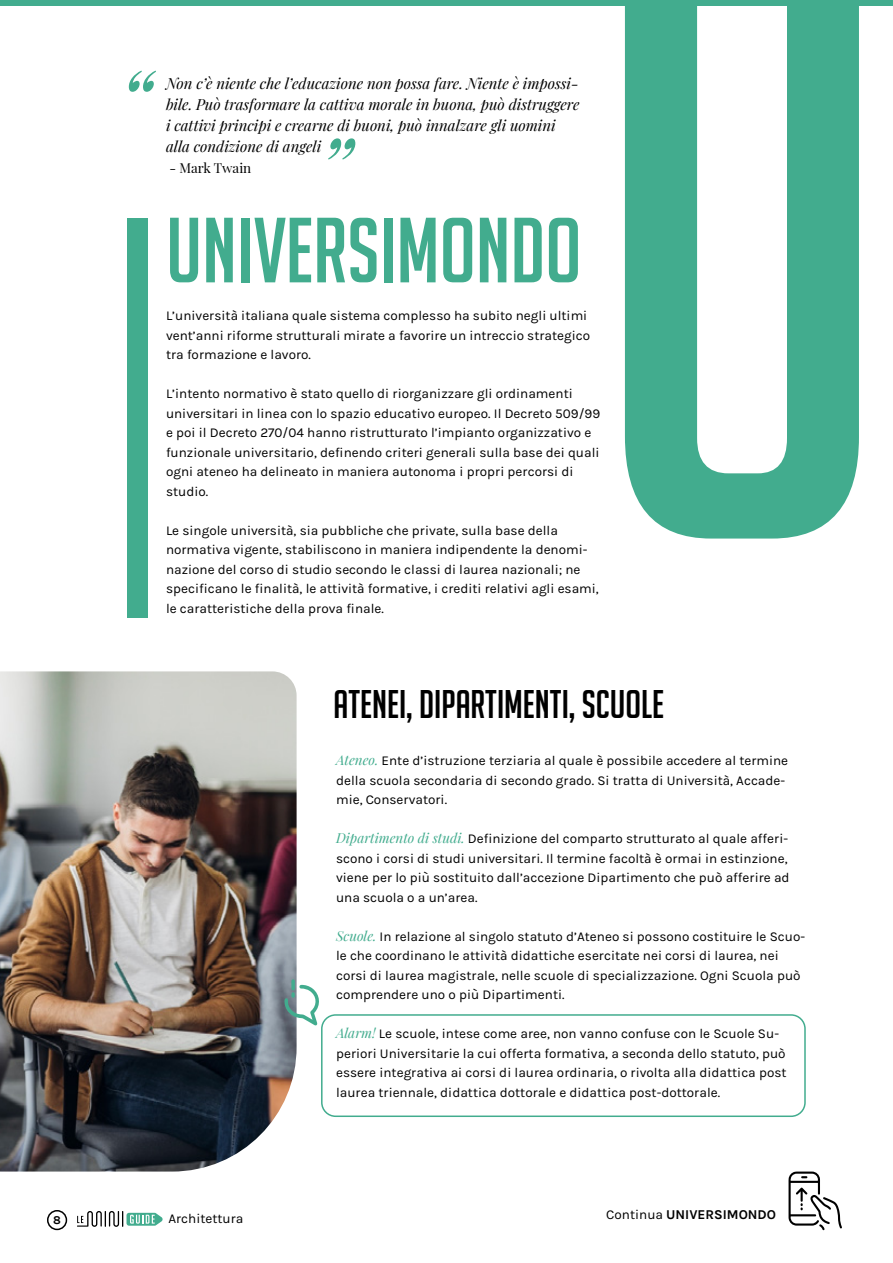
<style>
.page{position:relative;width:893px;height:1263px;background:#fff}
.page>*{position:absolute;margin:0;border:0;box-sizing:border-box;transform-origin:0 0}
.t1{font:750px "Big Noodle Titling";color:#42ac8e}
.t2{font:90px "Big Noodle Titling";color:#42ac8e}
.t3{font:italic 85.5px "Playfair Display";color:#42ac8e}
.t4{font:39px "Big Noodle Titling";color:#000}
.t5{font:italic 15px/21px "Playfair Display";color:#000}
.t6{font:13.5px/19.5px "Karla";color:#000}
.t7{font:700 13.5px "Karla";color:#000}
.t8{font:13.5px "Playfair Display";color:#000}
.t9{font:700 12px "Karla";color:#000}
.s1{font-family:"Playfair Display";font-style:italic;color:#42ac8e}
.s2{font-weight:400}
</style>
<div class="page">
<svg style="left:77px;top:1211px;width:86px;height:16px"></svg>
<div style="left:47px;top:1210px;width:20px;height:20px;border:2px solid #000;border-radius:50%"></div>
<div style="left:0;top:0;width:893px;height:6px;background:#42ac8e"></div>
<div style="left:128px;top:218px;width:20px;height:400px;background:#42ac8e"></div>
<img style="left:0;top:671px;width:297px;height:500px">
<div style="left:321px;top:1014px;width:485px;height:103px;border:2px solid #42ac8e;border-radius:14px"></div>
<svg style="left:788px;top:1171px;width:54px;height:59px"></svg>
<svg style="left:284px;top:979px;width:35px;height:47px"></svg>
<h3 class="t3" style="left:118px;top:34px;width:36px">“</h3>
<p class="t5" style="left:166px;top:71px;width:415px">Non c’è niente che l’educazione non possa fare. Niente è impossi&shy;bile. Può trasformare la cattiva morale in buona, può distruggere i cattivi principi e crearne di buoni, può innalzare gli uomini alla condizione di angeli</p>
<p class="t8" style="left:169px;top:157px;width:83px">- Mark Twain</p>
<h3 class="t3" style="left:318px;top:101px;width:36px">”</h3>
<h2 class="t2" style="left:166px;top:202px;width:417px">UNIVERSIMONDO</h2>
<p class="t6" style="left:166px;top:306px;width:426px">L’università italiana quale sistema complesso ha subito negli ultimi vent’anni riforme strutturali mirate a favorire un intreccio strategico tra formazione e lavoro.</p>
<p class="t6" style="left:166px;top:384px;width:436px">L’intento normativo è stato quello di riorganizzare gli ordinamenti universitari in linea con lo spazio educativo europeo. Il Decreto 509/99 e poi il Decreto 270/04 hanno ristrutturato l’impianto organizzativo e funzionale universitario, definendo criteri generali sulla base dei quali ogni ateneo ha delineato in maniera autonoma i propri percorsi di studio.</p>
<p class="t6" style="left:166px;top:521px;width:434px">Le singole università, sia pubbliche che private, sulla base della normativa vigente, stabiliscono in maniera indipendente la denomi&shy;nazione del corso di studio secondo le classi di laurea nazionali; ne specificano le finalità, le attività formative, i crediti relativi agli esami, le caratteristiche della prova finale.</p>
<h1 class="t1" style="left:591px;top:-132px;width:303px">U</h1>
<h3 class="t4" style="left:333px;top:683px;width:332px">ATENEI, DIPARTIMENTI, SCUOLE</h3>
<p class="t6" style="left:336px;top:751px;width:454px"><span class="s1">Ateneo.</span> Ente d’istruzione terziaria al quale è possibile accedere al termine della scuola secondaria di secondo grado. Si tratta di Università, Accade&shy;mie, Conservatori.</p>
<p class="t6" style="left:336px;top:829px;width:455px"><span class="s1">Dipartimento di studi.</span> Definizione del comparto strutturato al quale afferi&shy;scono i corsi di studi universitari. Il termine facoltà è ormai in estinzione, viene per lo più sostituito dall’accezione Dipartimento che può afferire ad una scuola o a un’area.</p>
<p class="t6" style="left:336px;top:926px;width:471px"><span class="s1">Scuole.</span> In relazione al singolo statuto d’Ateneo si possono costituire le Scuo&shy;le che coordinano le attività didattiche esercitate nei corsi di laurea, nei corsi di laurea magistrale, nelle scuole di specializzazione. Ogni Scuola può comprendere uno o più Dipartimenti.</p>
<p class="t6" style="left:336px;top:1024px;width:452px"><span class="s1">Alarm!</span> Le scuole, intese come aree, non vanno confuse con le Scuole Su&shy;periori Universitarie la cui offerta formativa, a seconda dello statuto, può essere integrativa ai corsi di laurea ordinaria, o rivolta alla didattica post laurea triennale, didattica dottorale e didattica post-dottorale.</p>
<p class="t9" style="left:53px;top:1213px;width:9px">8</p>
<p class="t6" style="left:168px;top:1209px;width:77px">Architettura</p>
<p class="t7" style="left:606px;top:1206px;width:171px"><span class="s2">Continua</span> UNIVERSIMONDO</p>
</div>
